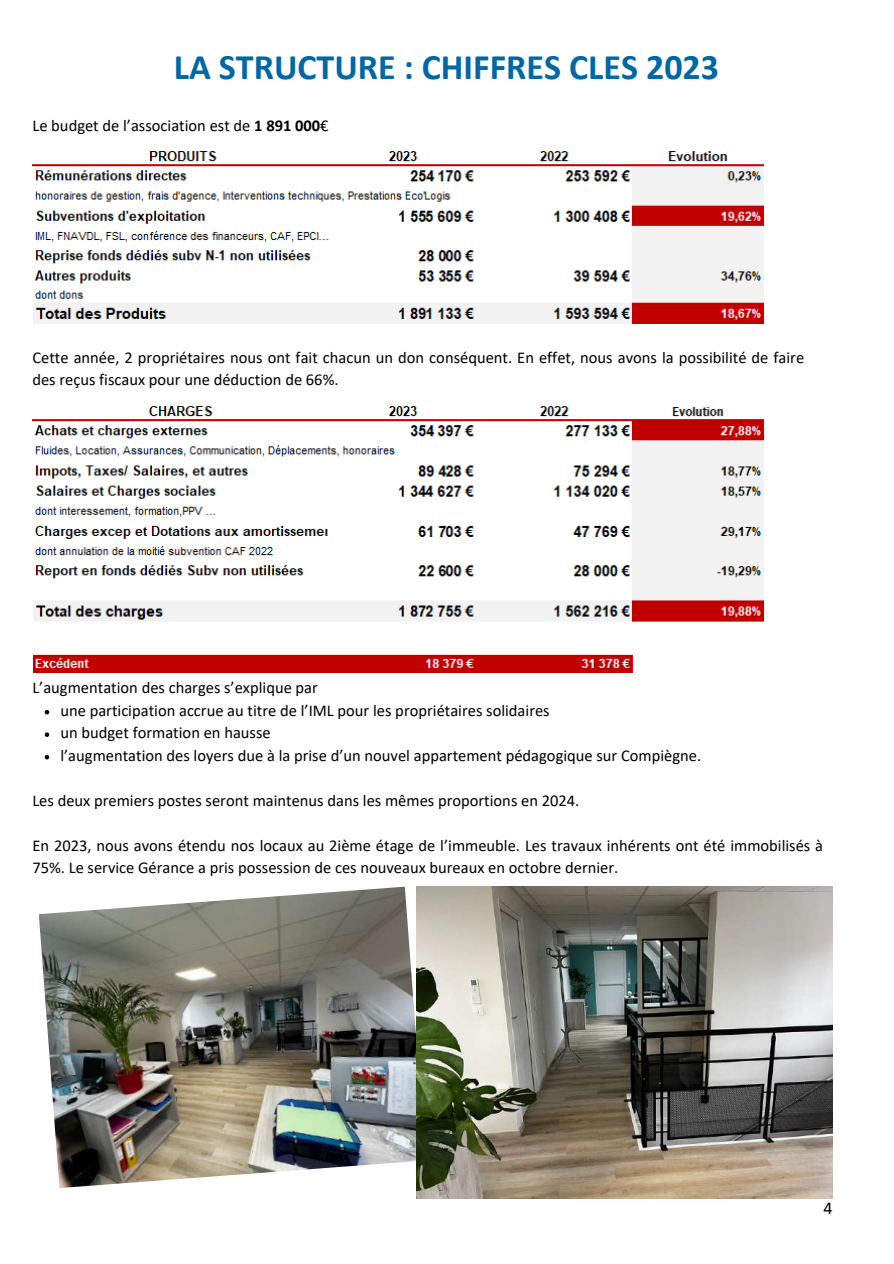
<style>
.page{position:relative;width:894px;height:1264px;background:#fff}
.page>*{position:absolute;margin:0;border:0;box-sizing:border-box;transform-origin:0 0}
.t1{font:700 36px "Calibri";color:#0068a5}
.t2{font:18px "Calibri";color:#000}
.t3{font:16.5px/22.5px "Calibri";color:#000}
.s1{font-weight:700}
</style>
<div class="page">
<img style="left:32px;top:151px;width:732px;height:173px">
<img style="left:32px;top:406px;width:732px;height:267px">
<img style="left:39px;top:886px;width:377px;height:301px">
<img style="left:416px;top:886px;width:415px;height:312px">
<svg style="left:45px;top:710px;width:4px;height:4px"></svg>
<svg style="left:45px;top:732px;width:4px;height:5px"></svg>
<svg style="left:45px;top:755px;width:4px;height:4px"></svg>
<h1 class="t1" style="left:174px;top:52px;width:546px">LA STRUCTURE : CHIFFRES CLES 2023</h1>
<p class="t3" style="left:32px;top:116px;width:297px">Le budget de l’association est de <span class="s1">1 891 000</span>€</p>
<p class="t3" style="left:32px;top:347px;width:773px">Cette année, 2 propriétaires nous ont fait chacun un don conséquent. En effet, nous avons la possibilité de faire des reçus fiscaux pour une déduction de 66%.</p>
<p class="t3" style="left:60px;top:677px;width:642px;text-indent:-28px">L’augmentation des charges s’explique par<br>une participation accrue au titre de l’IML pour les propriétaires solidaires<br>un budget formation en hausse<br>l’augmentation des loyers due à la prise d’un nouvel appartement pédagogique sur Compiègne.</p>
<p class="t3" style="left:32px;top:790px;width:548px">Les deux premiers postes seront maintenus dans les mêmes proportions en 2024.</p>
<p class="t3" style="left:32px;top:835px;width:792px">En 2023, nous avons étendu nos locaux au 2ième étage de l’immeuble. Les travaux inhérents ont été immobilisés à<br>75%. Le service Gérance a pris possession de ces nouveaux bureaux en octobre dernier.</p>
<p class="t2" style="left:823px;top:1199px;width:11px">4</p>
</div>
